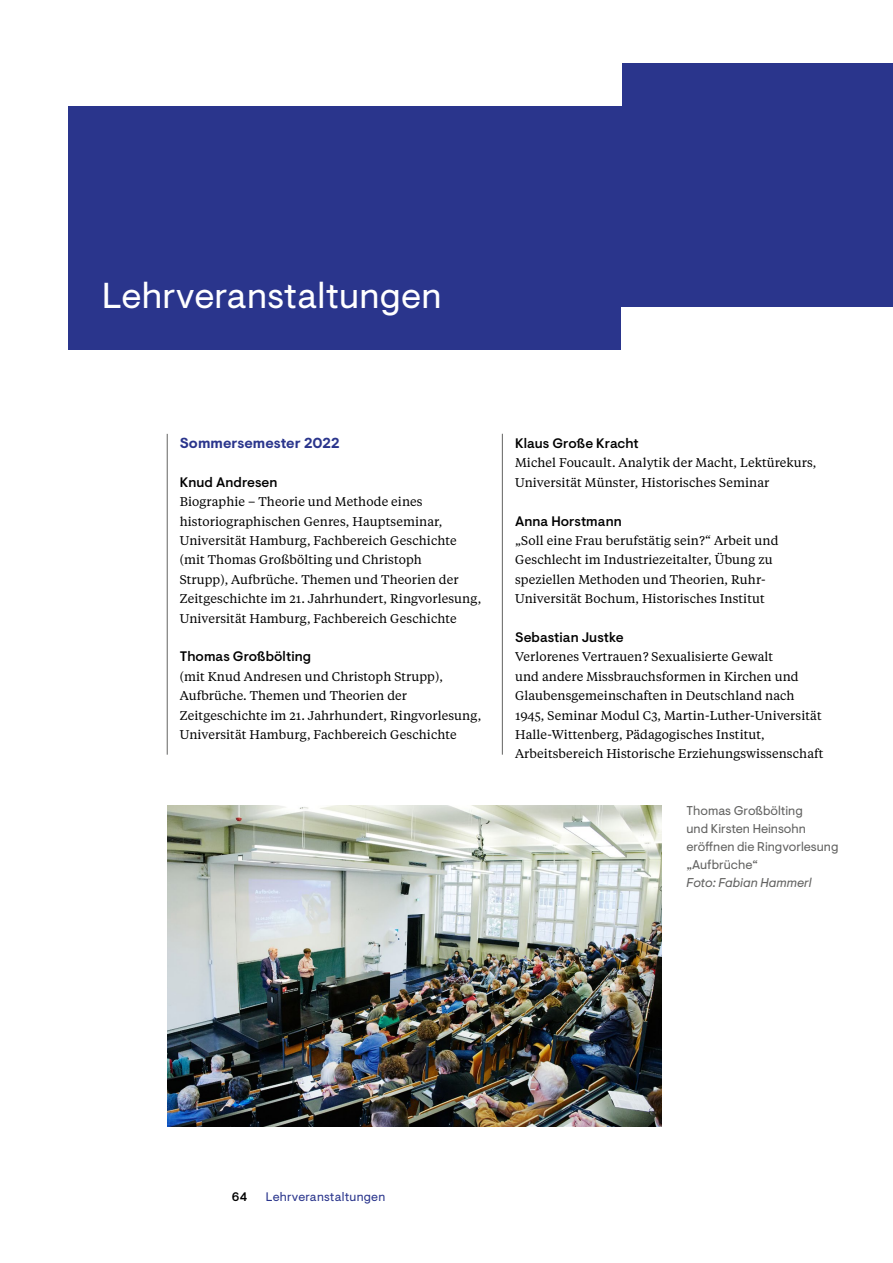
<style>
.page{position:relative;width:893px;height:1263px;background:#fff}
.page>*{position:absolute;margin:0;border:0;box-sizing:border-box;transform-origin:0 0}
._01_Headlines_H1{font:36px "Visuelt Pro";letter-spacing:.01em;color:#fff}
._01_Headlines_H2_klein{font:700 14.55px "Visuelt Pro";letter-spacing:.005em;color:#2a358c}
._01_Headlines_H4_klein_Thema{font:500 13.8px "Visuelt Pro";letter-spacing:.005em;color:#000}
.t1{font:12.75px/18px "Visuelt Pro";color:#636362}
.t2{font:italic 12.75px "Visuelt Pro";color:#636362}
._02_Copy_Copy_klein_Flattersatz{font:12.6px/19.4px "Tiempos Text";letter-spacing:.005em;color:#000}
.t3{font:12.3px "Visuelt Pro";letter-spacing:.02em;color:#2a358c}
.t4{font:500 12.3px "Visuelt Pro";color:#000}
</style>
<div class="page">
<div style="left:68px;top:63px;width:825px;height:287px;background:#2a358c"></div>
<div style="left:622px;top:308px;width:271px;height:63px;background:#fff"></div>
<div style="left:34px;top:0;width:588px;height:105px;background:#fff"></div>
<hr style="left:502px;top:434px;width:1px;height:321px;background:#636362">
<hr style="left:167px;top:434px;width:1px;height:321px;background:#636362">
<img style="left:167px;top:805px;width:494px;height:321px">
<p class="_01_Headlines_H1" style="left:102px;top:274px;width:341px">Lehrveranstaltungen</p>
<p class="_01_Headlines_H2_klein" style="left:180px;top:434px;width:161px">Sommersemester 2022</p>
<p class="_01_Headlines_H4_klein_Thema" style="left:180px;top:474px;width:99px">Knud Andresen</p>
<p class="_02_Copy_Copy_klein_Flattersatz" style="left:180px;top:491px;width:279px">Biographie – Theorie und Methode eines historiographischen Genres, Hauptseminar,<br>Universität Hamburg, Fachbereich Geschichte</p>
<p class="_02_Copy_Copy_klein_Flattersatz" style="left:180px;top:550px;width:303px">(mit Thomas Großbölting und Christoph<br>Strupp), Aufbrüche. Themen und Theorien der Zeitgeschichte im 21. Jahrhundert, Ringvorlesung, Universität Hamburg, Fachbereich Geschichte</p>
<p class="_01_Headlines_H4_klein_Thema" style="left:180px;top:648px;width:133px">Thomas Großbölting</p>
<p class="_02_Copy_Copy_klein_Flattersatz" style="left:180px;top:666px;width:303px">(mit Knud Andresen und Christoph Strupp), Aufbrüche. Themen und Theorien der Zeitgeschichte im 21. Jahrhundert, Ringvorlesung, Universität Hamburg, Fachbereich Geschichte</p>
<p class="_01_Headlines_H4_klein_Thema" style="left:515px;top:435px;width:125px">Klaus Große Kracht</p>
<p class="_02_Copy_Copy_klein_Flattersatz" style="left:515px;top:453px;width:303px">Michel Foucault. Analytik der Macht, Lektürekurs,<br>Universität Münster, Historisches Seminar</p>
<p class="_01_Headlines_H4_klein_Thema" style="left:515px;top:513px;width:108px">Anna Horstmann</p>
<p class="_02_Copy_Copy_klein_Flattersatz" style="left:515px;top:530px;width:265px">„Soll eine Frau berufstätig sein?“ Arbeit und Geschlecht im Industriezeitalter, Übung zu speziellen Methoden und Theorien, Ruhr-Universität Bochum, Historisches Institut</p>
<p class="_01_Headlines_H4_klein_Thema" style="left:515px;top:629px;width:110px">Sebastian Justke</p>
<p class="_02_Copy_Copy_klein_Flattersatz" style="left:515px;top:647px;width:310px">Verlorenes Vertrauen? Sexualisierte Gewalt<br>und andere Missbrauchsformen in Kirchen und Glaubensgemeinschaften in Deutschland nach 1945, Seminar Modul C3, Martin-Luther-Universität Halle-Wittenberg, Pädagogisches Institut, Arbeitsbereich Historische Erziehungswissenschaft</p>
<p class="t1" style="left:686px;top:802px;width:153px">Thomas Großbölting<br>und Kirsten Heinsohn eröffnen die Ringvorlesung „Aufbrüche“</p>
<p class="t2" style="left:686px;top:875px;width:127px">Foto: Fabian Hammerl</p>
<p class="t4" style="left:232px;top:1189px;width:17px">64</p>
<p class="t3" style="left:266px;top:1189px;width:121px">Lehrveranstaltungen</p>
</div>
